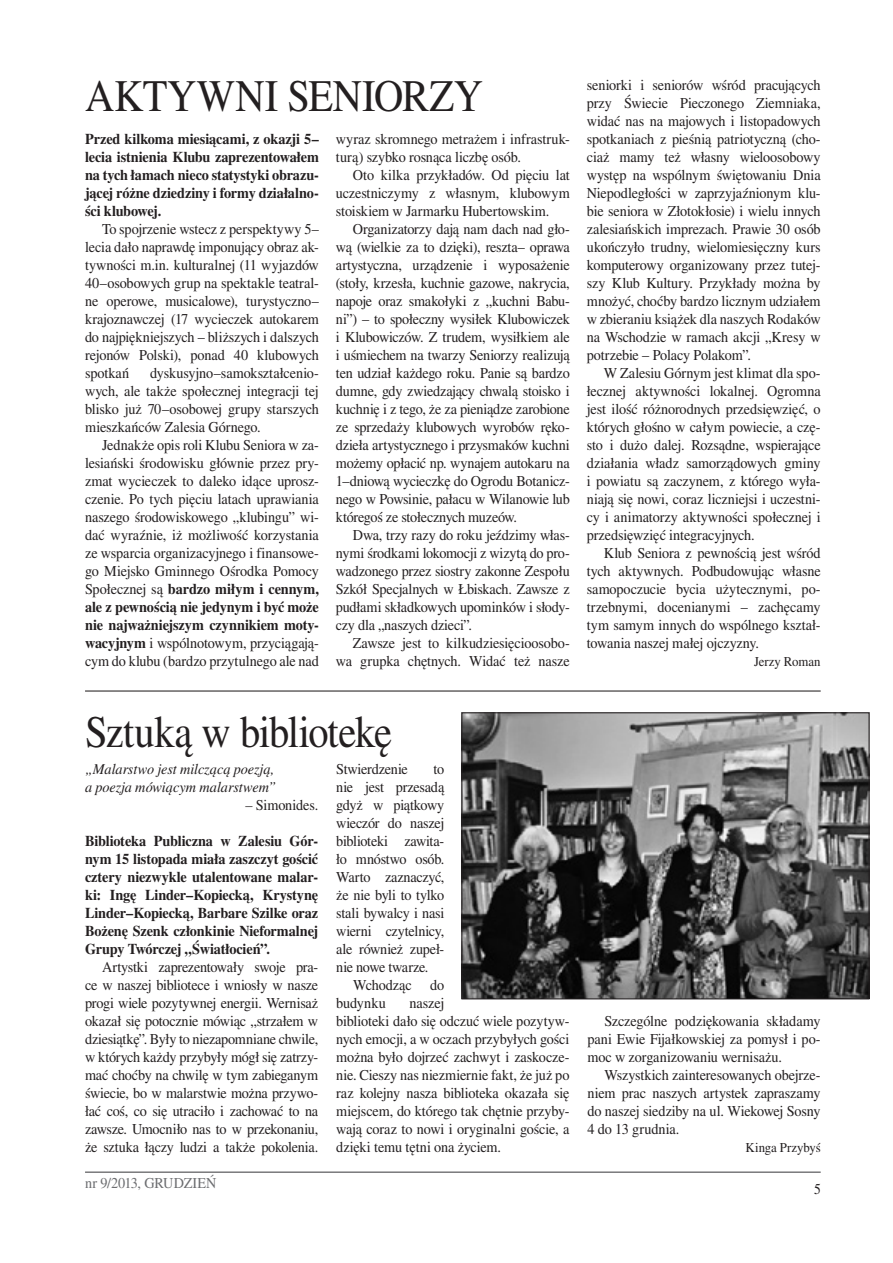
<style>
.page{position:relative;width:893px;height:1263px;background:#fff}
.page>*{position:absolute;margin:0;border:0;box-sizing:border-box;transform-origin:0 0}
.tytul_24{font:45px "Times CE Medium";letter-spacing:-.015em;color:#231f20;scale:.9 1}
.body{font:15px/18px "Times CE Medium";letter-spacing:-.01em;color:#231f20;text-align:justify;scale:.95 1}
.body-2{font:15px/18px "Times CE Bold";letter-spacing:-.01em;color:#231f20;text-align:justify;scale:.95 1}
.body-3{font:15px/18px "Times CE Italic";letter-spacing:-.005em;color:#231f20;scale:.95 1}
.t1{font:15px "Times CE Medium";letter-spacing:-.005em;color:#6c6d70;scale:.95 1}
.body-4{font:15px "Times CE Medium";letter-spacing:-.01em;color:#231f20;scale:.9 1}
.podpis{font:13.5px "Times CE Medium";color:#231f20;scale:.95 1}
.s1{font-family:"Times CE Bold"}
.s2{font-family:"Times CE Italic"}
</style>
<div class="page">
<hr style="left:85px;top:1171px;width:736px;height:2px;background:#57585a">
<img style="left:463px;top:714px;width:405px;height:283px">
<div style="left:461px;top:712px;width:409px;height:287px;border:1px solid #231f20"></div>
<hr style="left:85px;top:690px;width:736px;height:1px;background:#231f20">
<p class="tytul_24" style="left:85px;top:69px;width:444px">AKTYWNI SENIORZY</p>
<p class="body-2" style="left:85px;top:130px;width:248px">Przed kilkoma miesiącami, z okazji 5– lecia istnienia Klubu zaprezentowałem na tych łamach nieco statystyki obrazu&shy;jącej różne dziedziny i formy działalno&shy;ści klubowej.</p>
<p class="body" style="left:85px;top:220px;width:248px;text-indent:17px">To spojrzenie wstecz z perspektywy 5– lecia dało naprawdę imponujący obraz ak&shy;tywności m.in. kulturalnej (11 wyjazdów 40–osobowych grup na spektakle teatral&shy;ne operowe, musicalowe), turystyczno– krajoznawczej (17 wycieczek autokarem do najpiękniejszych – bliższych i dalszych rejonów Polski), ponad 40 klubowych spotkań</p>
<p class="body" style="left:85px;top:364px;width:248px;text-indent:65px">dyskusyjno–samokształcenio&shy;wych, ale także społecznej integracji tej blisko już 70–osobowej grupy starszych mieszkańców Zalesia Górnego.</p>
<p class="body" style="left:85px;top:436px;width:248px;text-indent:17px">Jednakże opis roli Klubu Seniora w za&shy;lesiański środowisku głównie przez pry&shy;zmat wycieczek to daleko idące uprosz&shy;czenie. Po tych pięciu latach uprawiania naszego środowiskowego „klubingu” wi&shy;dać wyraźnie, iż możliwość korzystania ze wsparcia organizacyjnego i finansowe&shy;go Miejsko Gminnego Ośrodka Pomocy Społecznej są <span class="s1">bardzo miłym i cennym, ale z pewnością nie jedynym i być może nie najważniejszym czynnikiem moty&shy;wacyjnym</span> i wspólnotowym, przyciągają&shy;cym do klubu (bardzo przytulnego ale nad</p>
<p class="body" style="left:336px;top:130px;width:248px">wyraz skromnego metrażem i infrastruk&shy;turą) szybko rosnąca liczbę osób.</p>
<p class="body" style="left:336px;top:166px;width:248px;text-indent:17px">Oto kilka przykładów. Od pięciu lat uczestniczymy z własnym, klubowym stoiskiem w Jarmarku Hubertowskim.</p>
<p class="body" style="left:336px;top:220px;width:248px;text-indent:17px">Organizatorzy dają nam dach nad gło&shy;wą (wielkie za to dzięki), reszta– oprawa artystyczna, urządzenie i wyposażenie (stoły, krzesła, kuchnie gazowe, nakrycia, napoje oraz smakołyki z „kuchni Babu&shy;ni”) – to społeczny wysiłek Klubowiczek i Klubowiczów. Z trudem, wysiłkiem ale i uśmiechem na twarzy Seniorzy realizują ten udział każdego roku. Panie są bardzo dumne, gdy zwiedzający chwalą stoisko i kuchnię i z tego, że za pieniądze zarobione ze sprzedaży klubowych wyrobów ręko&shy;dzieła artystycznego i przysmaków kuchni możemy opłacić np. wynajem autokaru na 1–dniową wycieczkę do Ogrodu Botanicz&shy;nego w Powsinie, pałacu w Wilanowie lub któregoś ze stołecznych muzeów.</p>
<p class="body" style="left:336px;top:526px;width:248px;text-indent:17px">Dwa, trzy razy do roku jeździmy włas&shy;nymi środkami lokomocji z wizytą do pro&shy;wadzonego przez siostry zakonne Zespołu Szkół Specjalnych w Łbiskach. Zawsze z pudłami składkowych upominków i słody&shy;czy dla „naszych dzieci”.</p>
<p class="body" style="left:336px;top:634px;width:248px;text-align:right">Zawsze jest to kilkudziesięcioosobo&shy;wa grupka chętnych. Widać też nasze</p>
<p class="body" style="left:587px;top:76px;width:248px">seniorki i seniorów wśród pracujących przy Świecie Pieczonego Ziemniaka, widać nas na majowych i listopadowych spotkaniach z pieśnią patriotyczną (cho&shy;ciaż mamy też własny wieloosobowy występ na wspólnym świętowaniu Dnia Niepodległości w zaprzyjaźnionym klu&shy;bie seniora w Złotokłosie) i wielu innych zalesiańskich imprezach. Prawie 30 osób ukończyło trudny, wielomiesięczny kurs komputerowy organizowany przez tutej&shy;szy Klub Kultury. Przykłady można by mnożyć, choćby bardzo licznym udziałem w zbieraniu książek dla naszych Rodaków na Wschodzie w ramach akcji „Kresy w potrzebie – Polacy Polakom”.</p>
<p class="body" style="left:587px;top:364px;width:248px;text-indent:17px">W Zalesiu Górnym jest klimat dla spo&shy;łecznej aktywności lokalnej. Ogromna jest ilość różnorodnych przedsięwzięć, o których głośno w całym powiecie, a czę&shy;sto i dużo dalej. Rozsądne, wspierające działania władz samorządowych gminy i powiatu są zaczynem, z którego wyła&shy;niają się nowi, coraz liczniejsi i uczestni&shy;cy i animatorzy aktywności społecznej i przedsięwzięć integracyjnych.</p>
<p class="body" style="left:587px;top:544px;width:248px;text-indent:17px">Klub Seniora z pewnością jest wśród tych aktywnych. Podbudowując własne samopoczucie bycia użytecznymi, po&shy;trzebnymi, docenianymi – zachęcamy tym samym innych do wspólnego kształ&shy;towania naszej małej ojczyzny.</p>
<p class="podpis" style="left:754px;top:654px;width:71px">Jerzy Roman</p>
<p class="tytul_24" style="left:85px;top:705px;width:343px">Sztuką w bibliotekę</p>
<p class="body-3" style="left:85px;top:760px;width:203px">„Malarstwo jest milczącą poezją, a poezja mówiącym malarstwem”</p>
<p class="body" style="left:246px;top:796px;width:78px"><span class="s2">–</span> Simonides.</p>
<p class="body-2" style="left:85px;top:832px;width:247px">Biblioteka Publiczna w Zalesiu Gór&shy;nym 15 listopada miała zaszczyt gościć cztery niezwykle utalentowane malar&shy;ki: Ingę Linder–Kopiecką, Krystynę Linder–Kopiecką, Barbare Szilke oraz Bożenę Szenk członkinie Nieformalnej Grupy Twórczej „Światłocień”.</p>
<p class="body" style="left:85px;top:958px;width:247px;text-indent:17px">Artystki zaprezentowały swoje pra&shy;ce w naszej bibliotece i wniosły w nasze progi wiele pozytywnej energii. Wernisaż okazał się potocznie mówiąc „strzałem w dziesiątkę”. Były to niezapomniane chwile, w których każdy przybyły mógł się zatrzy&shy;mać choćby na chwilę w tym zabieganym świecie, bo w malarstwie można przywo&shy;łać coś, co się utraciło i zachować to na zawsze. Umocniło nas to w przekonaniu, że sztuka łączy ludzi a także pokolenia.</p>
<p class="body" style="left:336px;top:760px;width:77px">Stwierdzenie</p>
<p class="body" style="left:336px;top:760px;width:115px;text-indent:97px">to nie jest przesadą gdyż w piątkowy wieczór do naszej biblioteki zawita&shy;ło mnóstwo osób.<br>Warto zaznaczyć, że nie byli to tylko stali bywalcy i nasi wierni czytelnicy, ale również zupeł&shy;nie nowe twarze.</p>
<p class="body" style="left:336px;top:976px;width:115px;text-indent:17px">Wchodząc do budynku</p>
<p class="body" style="left:336px;top:994px;width:247px;text-align:left;text-indent:73px">naszej<br>biblioteki dało się odczuć wiele pozytyw&shy;nych emocji, a w oczach przybyłych gości można było dojrzeć zachwyt i zaskocze&shy;nie. Cieszy nas niezmiernie fakt, że już po raz kolejny nasza biblioteka okazała się miejscem, do którego tak chętnie przyby&shy;wają coraz to nowi i oryginalni goście, a dzięki temu tętni ona życiem.</p>
<p class="body" style="left:587px;top:1012px;width:247px;text-indent:17px">Szczególne podziękowania składamy pani Ewie Fijałkowskiej za pomysł i po&shy;moc w zorganizowaniu wernisażu.</p>
<p class="body" style="left:587px;top:1066px;width:247px;text-indent:17px">Wszystkich zainteresowanych obejrze&shy;niem prac naszych artystek zapraszamy do naszej siedziby na ul. Wiekowej Sosny 4 do 13 grudnia.</p>
<p class="podpis" style="left:745px;top:1140px;width:81px">Kinga Przybyś</p>
<p class="t1" style="left:85px;top:1174px;width:140px">nr 9/2013, GRUDZIEŃ</p>
<p class="body-4" style="left:814px;top:1180px;width:9px">5</p>
</div>
